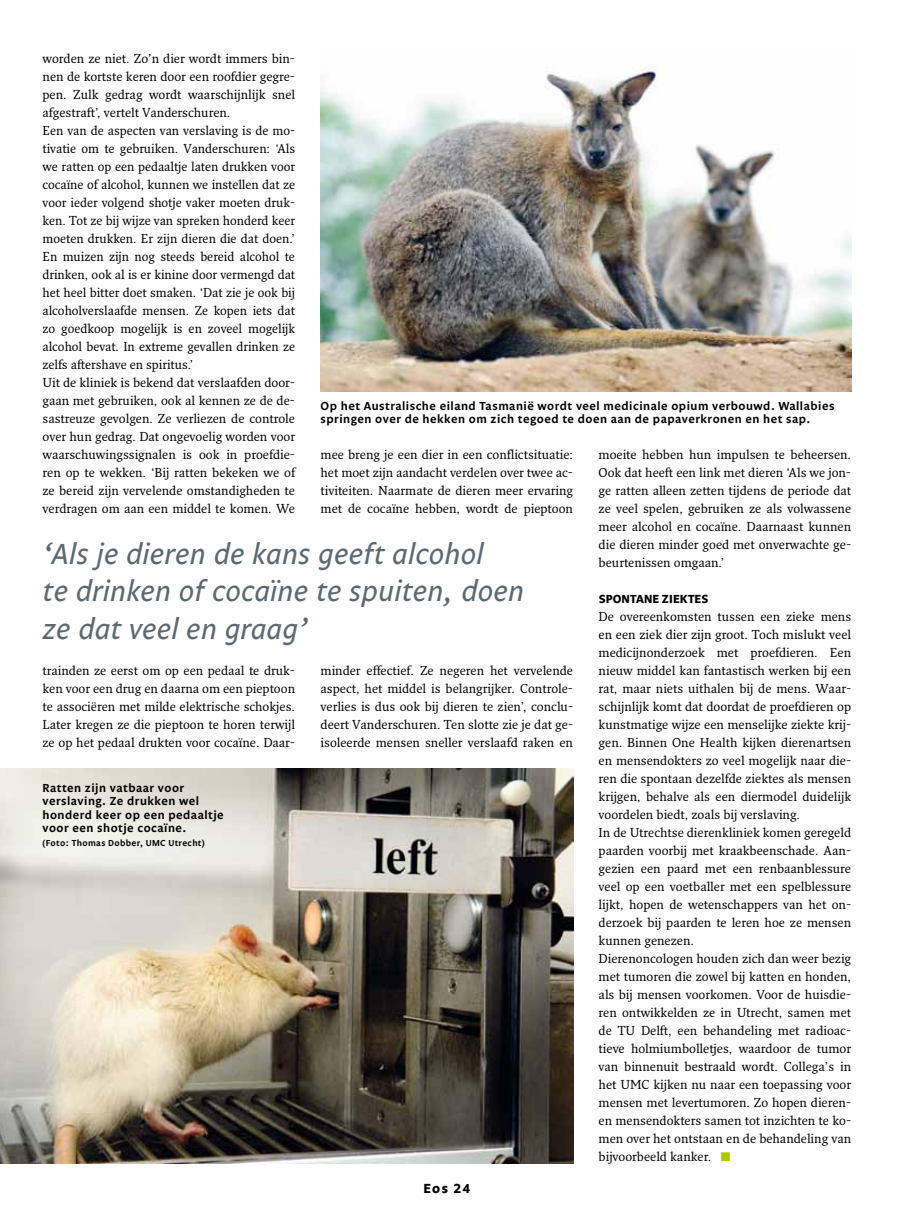
<style>
.page{position:relative;width:915px;height:1212px;background:#fff}
.page>*{position:absolute;margin:0;border:0;box-sizing:border-box;transform-origin:0 0}
.t1{font:italic 30px/37.5px "Legato OT";color:#5d6970}
.t2{font:700 13.5px "Legato OT";color:#000}
.t3{font:12.6px/18px "Fresco Std";color:#000;text-align:justify}
.t4{font:600 12px/13.5px "Legato OT";letter-spacing:.04em;color:#000}
.t5{font:700 12px "Legato OT";letter-spacing:.01em;color:#000}
.t6{font:600 9px "Legato OT";letter-spacing:.04em;color:#000}
.s1{color:#b1c800}
</style>
<div class="page">
<img style="left:0;top:769px;width:573px;height:394px">
<img style="left:320px;top:67px;width:530px;height:324px">
<p class="t3" style="left:43px;top:49px;width:254px;text-align:left">worden ze niet. Zo’n dier wordt immers bin&shy;nen de kortste keren door een roofdier gegre&shy;pen. Zulk gedrag wordt waarschijnlijk snel afgestraft’, vertelt Vanderschuren.<br>Een van de aspecten van verslaving is de mo&shy;tivatie om te gebruiken. Vanderschuren: ‘Als we ratten op een pedaaltje laten drukken voor cocaïne of alcohol, kunnen we instellen dat ze voor ieder volgend shotje vaker moeten druk&shy;ken. Tot ze bij wijze van spreken honderd keer moeten drukken. Er zijn dieren die dat doen.’ En muizen zijn nog steeds bereid alcohol te drinken, ook al is er kinine door vermengd dat het heel bitter doet smaken. ‘Dat zie je ook bij alcoholverslaafde mensen. Ze kopen iets dat zo goedkoop mogelijk is en zoveel mogelijk alcohol bevat. In extreme gevallen drinken ze zelfs aftershave en spiritus.’<br>Uit de kliniek is bekend dat verslaafden door&shy;gaan met gebruiken, ook al kennen ze de de&shy;sastreuze gevolgen. Ze verliezen de controle over hun gedrag. Dat ongevoelig worden voor waarschuwingssignalen is ook in proefdie&shy;ren op te wekken. ‘Bij ratten bekeken we of ze bereid zijn vervelende omstandigheden te verdragen om aan een middel te komen. We</p>
<p class="t4" style="left:320px;top:399px;width:515px">Op het Australische eiland Tasmanië wordt veel medicinale opium verbouwd. Wallabies springen over de hekken om zich tegoed te doen aan de papaverkronen en het sap.</p>
<p class="t3" style="left:320px;top:445px;width:254px">mee breng je een dier in een conflictsituatie: het moet zijn aandacht verdelen over twee ac&shy;tiviteiten. Naarmate de dieren meer ervaring met de cocaïne hebben, wordt de pieptoon</p>
<p class="t3" style="left:598px;top:445px;width:254px">moeite hebben hun impulsen te beheersen.<br>Ook dat heeft een link met dieren ‘Als we jon&shy;ge ratten alleen zetten tijdens de periode dat ze veel spelen, gebruiken ze als volwassene meer alcohol en cocaïne. Daarnaast kunnen die dieren minder goed met onverwachte ge&shy;beurtenissen omgaan.’</p>
<p class="t5" style="left:598px;top:592px;width:111px">SPONTANE ZIEKTES</p>
<p class="t3" style="left:598px;top:607px;width:254px;text-align:left">De overeenkomsten tussen een zieke mens en een ziek dier zijn groot. Toch mislukt veel medicijnonderzoek met proefdieren. Een nieuw middel kan fantastisch werken bij een rat, maar niets uithalen bij de mens. Waar&shy;schijnlijk komt dat doordat de proefdieren op kunstmatige wijze een menselijke ziekte krij&shy;gen. Binnen One Health kijken dierenartsen en mensendokters zo veel mogelijk naar die&shy;ren die spontaan dezelfde ziektes als mensen krijgen, behalve als een diermodel duidelijk voordelen biedt, zoals bij verslaving.<br>In de Utrechtse dierenkliniek komen geregeld paarden voorbij met kraakbeenschade. Aan&shy;gezien een paard met een renbaanblessure veel op een voetballer met een spelblessure lijkt, hopen de wetenschappers van het on&shy;derzoek bij paarden te leren hoe ze mensen kunnen genezen.<br>Dierenoncologen houden zich dan weer bezig met tumoren die zowel bij katten en honden, als bij mensen voorkomen. Voor de huisdie&shy;ren ontwikkelden ze in Utrecht, samen met de TU Delft, een behandeling met radioac&shy;tieve holmiumbolletjes, waardoor de tumor van binnenuit bestraald wordt. Collega’s in het UMC kijken nu naar een toepassing voor mensen met levertumoren. Zo hopen dieren&shy;en mensendokters samen tot inzichten te ko&shy;men over het ontstaan en de behandeling van bijvoorbeeld kanker. <span class="s1">■</span></p>
<h1 class="t1" style="left:43px;top:536px;width:483px">‘Als je dieren de kans geeft alcohol<br>te drinken of cocaïne te spuiten, doen ze dat veel en graag’</h1>
<p class="t3" style="left:320px;top:661px;width:254px">minder effectief. Ze negeren het vervelende aspect, het middel is belangrijker. Controle&shy;verlies is dus ook bij dieren te zien’, conclu&shy;deert Vanderschuren. Ten slotte zie je dat ge&shy;ïsoleerde mensen sneller verslaafd raken en</p>
<p class="t3" style="left:43px;top:661px;width:254px">trainden ze eerst om op een pedaal te druk&shy;ken voor een drug en daarna om een pieptoon te associëren met milde elektrische schokjes.<br>Later kregen ze die pieptoon te horen terwijl ze op het pedaal drukten voor cocaïne. Daar-</p>
<p class="t4" style="left:43px;top:781px;width:183px">Ratten zijn vatbaar voor verslaving. Ze drukken wel honderd keer op een pedaaltje voor een shotje cocaïne.</p>
<p class="t6" style="left:43px;top:837px;width:164px">(Foto: Thomas Dobber, UMC Utrecht)</p>
<p class="t2" style="left:423px;top:1181px;width:48px">EOS 24</p>
</div>
